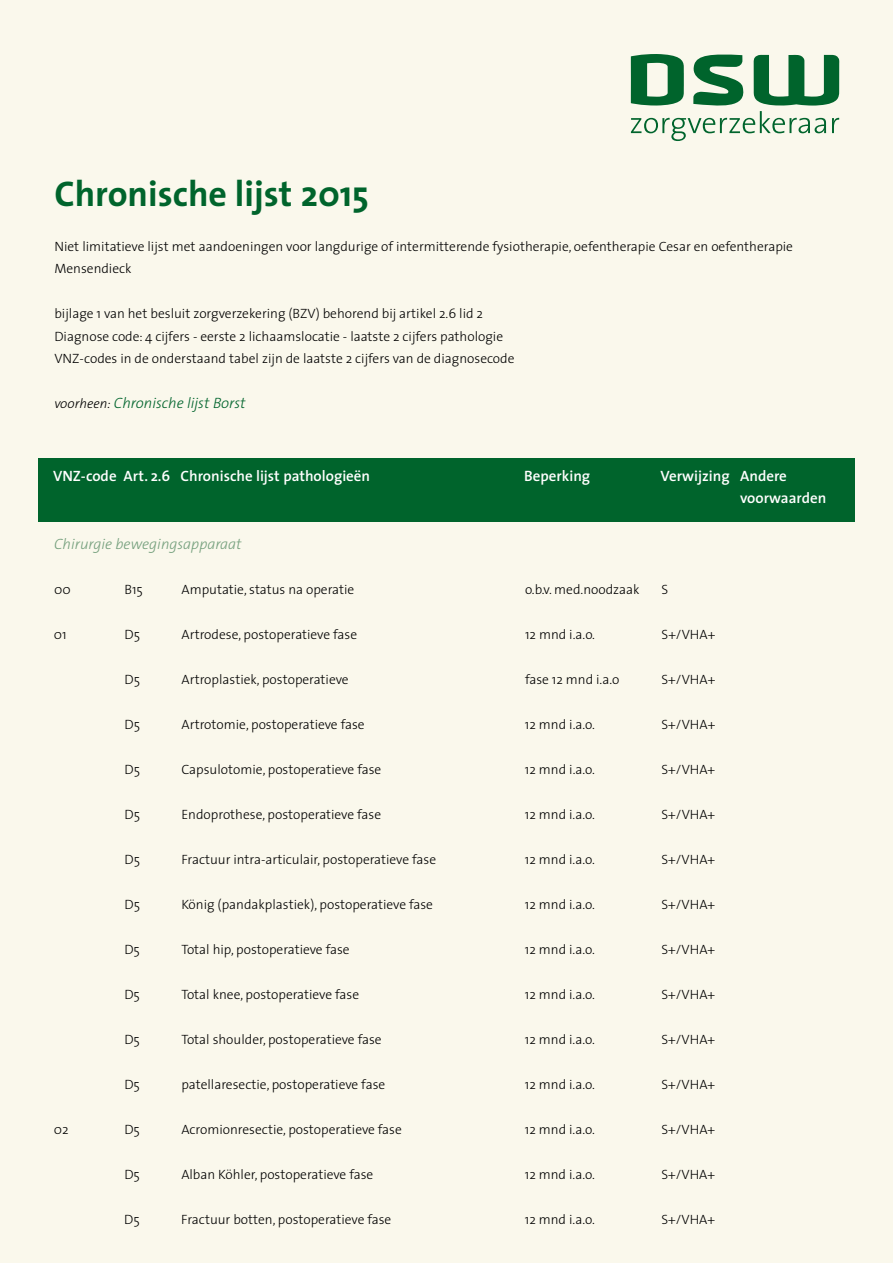
<style>
.page{position:relative;width:893px;height:1263px;background:#faf8ec}
.page>*{position:absolute;margin:0;border:0;box-sizing:border-box;transform-origin:0 0}
.t1{font:700 36px "The Sans";color:#00642c}
.t2{font:600 15px/22.5px "The Sans";color:#fff}
.t3{font:italic 300 15px "The Sans";color:#00642c}
.t4{font:italic 300 15px "The Sans";color:#749f7c}
.t5{font:300 13.5px/22.5px "The Sans";color:#000}
.s1{font-size:13.5px;color:#000}
</style>
<div class="page">
<svg style="left:631px;top:54px;width:208px;height:87px"></svg>
<div style="left:38px;top:459px;width:817px;height:63px;background:#00642c"></div>
<h1 class="t1" style="left:54px;top:170px;width:316px">Chronische lijst 2015</h1>
<p class="t5" style="left:54px;top:235px;width:740px">Niet limitatieve lijst met aandoeningen voor langdurige of intermitterende fysiotherapie, oefentherapie Cesar en oefentherapie<br>Mensendieck</p>
<p class="t5" style="left:54px;top:302px;width:462px">bijlage 1 van het besluit zorgverzekering (BZV) behorend bij artikel 2.6 lid 2<br>Diagnose code: 4 cijfers - eerste 2 lichaamslocatie - laatste 2 cijfers pathologie<br>VNZ-codes in de onderstaand tabel zijn de laatste 2 cijfers van de diagnosecode</p>
<p class="t3" style="left:54px;top:393px;width:193px"><span class="s1">voorheen:</span> Chronische lijst Borst</p>
<p class="t2" style="left:53px;top:464px;width:319px">VNZ-code Art. 2.6 Chronische lijst pathologieën</p>
<p class="t2" style="left:524px;top:464px;width:68px">Beperking</p>
<p class="t2" style="left:740px;top:464px;width:88px;text-indent:-80px">Verwijzing Andere voorwaarden</p>
<p class="t4" style="left:54px;top:534px;width:189px">Chirurgie bewegingsapparaat</p>
<p class="t5" style="left:54px;top:578px;width:18px">00</p>
<p class="t5" style="left:124px;top:578px;width:20px">B15</p>
<p class="t5" style="left:181px;top:578px;width:174px">Amputatie, status na operatie</p>
<p class="t5" style="left:525px;top:578px;width:116px">o.b.v. med.noodzaak</p>
<p class="t5" style="left:661px;top:578px;width:8px">S</p>
<p class="t5" style="left:54px;top:623px;width:14px">01</p>
<p class="t5" style="left:124px;top:623px;width:17px">D5</p>
<p class="t5" style="left:181px;top:623px;width:177px">Artrodese, postoperatieve fase</p>
<p class="t5" style="left:525px;top:623px;width:72px">12 mnd i.a.o.</p>
<p class="t5" style="left:661px;top:623px;width:55px">S+/VHA+</p>
<p class="t5" style="left:124px;top:668px;width:17px">D5</p>
<p class="t5" style="left:181px;top:668px;width:169px">Artroplastiek, postoperatieve</p>
<p class="t5" style="left:525px;top:668px;width:96px">fase 12 mnd i.a.o</p>
<p class="t5" style="left:661px;top:668px;width:55px">S+/VHA+</p>
<p class="t5" style="left:124px;top:713px;width:17px">D5</p>
<p class="t5" style="left:181px;top:713px;width:185px">Artrotomie, postoperatieve fase</p>
<p class="t5" style="left:525px;top:713px;width:72px">12 mnd i.a.o.</p>
<p class="t5" style="left:661px;top:713px;width:55px">S+/VHA+</p>
<p class="t5" style="left:124px;top:758px;width:17px">D5</p>
<p class="t5" style="left:181px;top:758px;width:201px">Capsulotomie, postoperatieve fase</p>
<p class="t5" style="left:525px;top:758px;width:72px">12 mnd i.a.o.</p>
<p class="t5" style="left:661px;top:758px;width:55px">S+/VHA+</p>
<p class="t5" style="left:124px;top:803px;width:17px">D5</p>
<p class="t5" style="left:181px;top:803px;width:201px">Endoprothese, postoperatieve fase</p>
<p class="t5" style="left:525px;top:803px;width:72px">12 mnd i.a.o.</p>
<p class="t5" style="left:661px;top:803px;width:55px">S+/VHA+</p>
<p class="t5" style="left:124px;top:848px;width:17px">D5</p>
<p class="t5" style="left:181px;top:848px;width:256px">Fractuur intra-articulair, postoperatieve fase</p>
<p class="t5" style="left:525px;top:848px;width:72px">12 mnd i.a.o.</p>
<p class="t5" style="left:661px;top:848px;width:55px">S+/VHA+</p>
<p class="t5" style="left:124px;top:893px;width:17px">D5</p>
<p class="t5" style="left:181px;top:893px;width:253px">König (pandakplastiek), postoperatieve fase</p>
<p class="t5" style="left:525px;top:893px;width:72px">12 mnd i.a.o.</p>
<p class="t5" style="left:661px;top:893px;width:55px">S+/VHA+</p>
<p class="t5" style="left:124px;top:938px;width:17px">D5</p>
<p class="t5" style="left:181px;top:938px;width:170px">Total hip, postoperatieve fase</p>
<p class="t5" style="left:525px;top:938px;width:72px">12 mnd i.a.o.</p>
<p class="t5" style="left:661px;top:938px;width:55px">S+/VHA+</p>
<p class="t5" style="left:124px;top:983px;width:17px">D5</p>
<p class="t5" style="left:181px;top:983px;width:179px">Total knee, postoperatieve fase</p>
<p class="t5" style="left:525px;top:983px;width:72px">12 mnd i.a.o.</p>
<p class="t5" style="left:661px;top:983px;width:55px">S+/VHA+</p>
<p class="t5" style="left:124px;top:1028px;width:17px">D5</p>
<p class="t5" style="left:181px;top:1028px;width:202px">Total shoulder, postoperatieve fase</p>
<p class="t5" style="left:525px;top:1028px;width:72px">12 mnd i.a.o.</p>
<p class="t5" style="left:661px;top:1028px;width:55px">S+/VHA+</p>
<p class="t5" style="left:124px;top:1073px;width:17px">D5</p>
<p class="t5" style="left:181px;top:1073px;width:205px">patellaresectie, postoperatieve fase</p>
<p class="t5" style="left:525px;top:1073px;width:72px">12 mnd i.a.o.</p>
<p class="t5" style="left:661px;top:1073px;width:55px">S+/VHA+</p>
<p class="t5" style="left:54px;top:1118px;width:16px">02</p>
<p class="t5" style="left:124px;top:1118px;width:17px">D5</p>
<p class="t5" style="left:181px;top:1118px;width:222px">Acromionresectie, postoperatieve fase</p>
<p class="t5" style="left:525px;top:1118px;width:72px">12 mnd i.a.o.</p>
<p class="t5" style="left:661px;top:1118px;width:55px">S+/VHA+</p>
<p class="t5" style="left:124px;top:1163px;width:17px">D5</p>
<p class="t5" style="left:181px;top:1163px;width:194px">Alban Köhler, postoperatieve fase</p>
<p class="t5" style="left:525px;top:1163px;width:72px">12 mnd i.a.o.</p>
<p class="t5" style="left:661px;top:1163px;width:55px">S+/VHA+</p>
<p class="t5" style="left:124px;top:1208px;width:17px">D5</p>
<p class="t5" style="left:181px;top:1208px;width:212px">Fractuur botten, postoperatieve fase</p>
<p class="t5" style="left:525px;top:1208px;width:72px">12 mnd i.a.o.</p>
<p class="t5" style="left:661px;top:1208px;width:55px">S+/VHA+</p>
</div>
